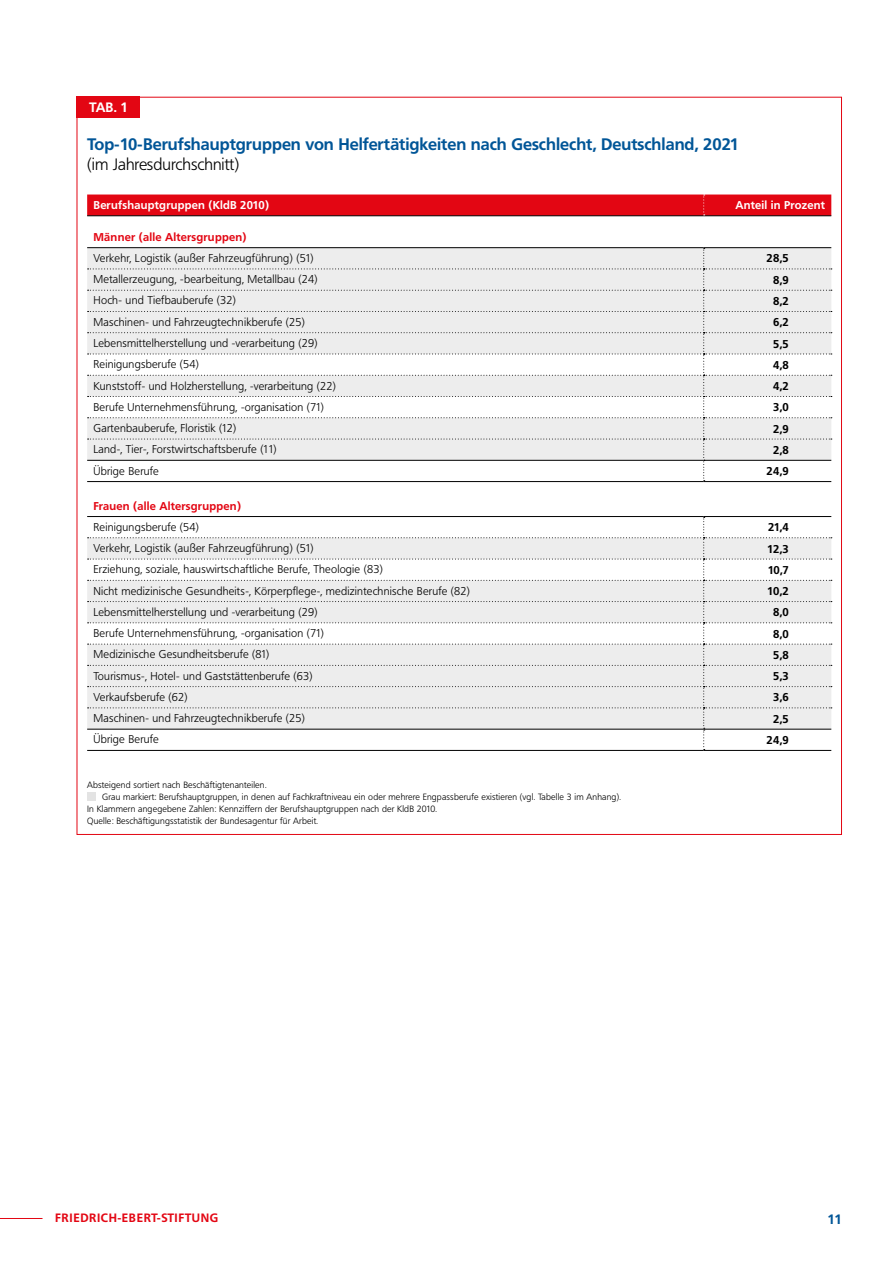
<style>
.page{position:relative;width:893px;height:1263px;background:#fff}
.page>*{position:absolute;margin:0;border:0;box-sizing:border-box;transform-origin:0 0}
.t1{font:700 16.5px "Frutiger BQ";color:#005597}
.t2{font:300 16.5px "Frutiger BQ";color:#000}
.t3{font:700 13.5px "Frutiger BQ";color:#fff}
.t4{font:700 13.5px "Frutiger BQ";color:#005597}
.t5{font:700 12px "Frutiger BQ";letter-spacing:.04em;color:#e30613}
.t6{font:300 11.25px "Frutiger BQ";letter-spacing:.02em;color:#000}
.t7{font:700 11.25px "Frutiger BQ";letter-spacing:-.045em;color:#000}
.t8{font:700 11.25px "Frutiger BQ";letter-spacing:.02em;color:#e30613}
.t9{font:700 11.25px "Frutiger BQ";letter-spacing:.02em;color:#fff}
.t10{font:300 9px "Frutiger BQ";letter-spacing:.02em;color:#000}
</style>
<div class="page">
<div style="left:77px;top:97px;width:63px;height:21px;background:#e30613"></div>
<div style="left:87px;top:792px;width:9px;height:9px;background:#e3e3e3"></div>
<hr style="left:87px;top:460px;width:616px;height:1px;background:#000">
<hr style="left:87px;top:481px;width:617px;height:1px;background:#000">
<hr style="left:704px;top:481px;width:127px;height:1px;background:#000">
<hr style="left:87px;top:247px;width:617px;height:1px;background:#000">
<hr style="left:704px;top:247px;width:127px;height:1px;background:#000">
<div style="left:87px;top:195px;width:744px;height:21px;background:#e30613"></div>
<svg style="left:88px;top:248px;width:744px;height:233px"></svg>
<hr style="left:87px;top:516px;width:617px;height:1px;background:#000">
<hr style="left:704px;top:516px;width:127px;height:1px;background:#000">
<svg style="left:87px;top:517px;width:745px;height:233px"></svg>
<hr style="left:87px;top:729px;width:617px;height:1px;background:#000">
<hr style="left:704px;top:729px;width:127px;height:1px;background:#000">
<hr style="left:87px;top:750px;width:617px;height:1px;background:#000">
<hr style="left:704px;top:750px;width:127px;height:1px;background:#000">
<hr style="left:0;top:1218px;width:43px;height:1px;background:#e30613">
<p class="t3" style="left:89px;top:99px;width:40px">TAB. 1</p>
<h1 class="t1" style="left:87px;top:135px;width:654px">Top-10-Berufshauptgruppen von Helfertätigkeiten nach Geschlecht, Deutschland, 2021</h1>
<h1 class="t2" style="left:87px;top:154px;width:153px">(im Jahresdurchschnitt)</h1>
<p class="t9" style="left:94px;top:199px;width:177px">Berufshauptgruppen (KldB 2010)</p>
<p class="t9" style="left:736px;top:199px;width:91px">Anteil in Prozent</p>
<p class="t8" style="left:94px;top:231px;width:155px">Männer (alle Altersgruppen)</p>
<p class="t6" style="left:94px;top:251px;width:221px">Verkehr, Logistik (außer Fahrzeugführung) (51)</p>
<p class="t7" style="left:767px;top:252px;width:24px">28,5</p>
<p class="t6" style="left:94px;top:273px;width:225px">Metallerzeugung, -bearbeitung, Metallbau (24)</p>
<p class="t7" style="left:773px;top:273px;width:17px">8,9</p>
<p class="t6" style="left:94px;top:294px;width:144px">Hoch- und Tiefbauberufe (32)</p>
<p class="t7" style="left:773px;top:294px;width:17px">8,2</p>
<p class="t6" style="left:94px;top:315px;width:213px">Maschinen- und Fahrzeugtechnikberufe (25)</p>
<p class="t7" style="left:773px;top:316px;width:17px">6,2</p>
<p class="t6" style="left:94px;top:337px;width:225px">Lebensmittelherstellung und -verarbeitung (29)</p>
<p class="t7" style="left:773px;top:337px;width:17px">5,5</p>
<p class="t6" style="left:94px;top:358px;width:107px">Reinigungsberufe (54)</p>
<p class="t7" style="left:773px;top:358px;width:17px">4,8</p>
<p class="t6" style="left:94px;top:379px;width:244px">Kunststoff- und Holzherstellung, -verarbeitung (22)</p>
<p class="t7" style="left:773px;top:379px;width:17px">4,2</p>
<p class="t6" style="left:94px;top:400px;width:232px">Berufe Unternehmensführung, -organisation (71)</p>
<p class="t7" style="left:773px;top:401px;width:17px">3,0</p>
<p class="t6" style="left:94px;top:422px;width:144px">Gartenbauberufe, Floristik (12)</p>
<p class="t7" style="left:773px;top:422px;width:17px">2,9</p>
<p class="t6" style="left:94px;top:443px;width:184px">Land-, Tier-, Forstwirtschaftsberufe (11)</p>
<p class="t7" style="left:773px;top:443px;width:17px">2,8</p>
<p class="t6" style="left:94px;top:464px;width:67px">Übrige Berufe</p>
<p class="t7" style="left:767px;top:464px;width:24px">24,9</p>
<p class="t8" style="left:94px;top:499px;width:149px">Frauen (alle Altersgruppen)</p>
<p class="t6" style="left:94px;top:520px;width:107px">Reinigungsberufe (54)</p>
<p class="t7" style="left:768px;top:521px;width:22px">21,4</p>
<p class="t6" style="left:94px;top:542px;width:221px">Verkehr, Logistik (außer Fahrzeugführung) (51)</p>
<p class="t7" style="left:767px;top:542px;width:23px">12,3</p>
<p class="t6" style="left:94px;top:563px;width:291px">Erziehung, soziale, hauswirtschaftliche Berufe, Theologie (83)</p>
<p class="t7" style="left:768px;top:563px;width:23px">10,7</p>
<p class="t6" style="left:94px;top:584px;width:378px">Nicht medizinische Gesundheits-, Körperpflege-, medizintechnische Berufe (82)</p>
<p class="t7" style="left:767px;top:584px;width:23px">10,2</p>
<p class="t6" style="left:94px;top:605px;width:225px">Lebensmittelherstellung und -verarbeitung (29)</p>
<p class="t7" style="left:773px;top:606px;width:17px">8,0</p>
<p class="t6" style="left:94px;top:627px;width:232px">Berufe Unternehmensführung, -organisation (71)</p>
<p class="t7" style="left:773px;top:627px;width:17px">8,0</p>
<p class="t6" style="left:94px;top:648px;width:177px">Medizinische Gesundheitsberufe (81)</p>
<p class="t7" style="left:773px;top:648px;width:17px">5,8</p>
<p class="t6" style="left:94px;top:669px;width:221px">Tourismus-, Hotel- und Gaststättenberufe (63)</p>
<p class="t7" style="left:773px;top:669px;width:17px">5,3</p>
<p class="t6" style="left:94px;top:690px;width:96px">Verkaufsberufe (62)</p>
<p class="t7" style="left:773px;top:691px;width:17px">3,6</p>
<p class="t6" style="left:94px;top:712px;width:213px">Maschinen- und Fahrzeugtechnikberufe (25)</p>
<p class="t7" style="left:773px;top:712px;width:17px">2,5</p>
<p class="t6" style="left:94px;top:733px;width:67px">Übrige Berufe</p>
<p class="t7" style="left:767px;top:733px;width:24px">24,9</p>
<p class="t10" style="left:87px;top:779px;width:181px">Absteigend sortiert nach Beschäftigtenanteilen.</p>
<p class="t10" style="left:102px;top:791px;width:520px">Grau markiert: Berufshauptgruppen, in denen auf Fachkraftniveau ein oder mehrere Engpassberufe existieren (vgl. Tabelle 3 im Anhang).</p>
<p class="t10" style="left:87px;top:803px;width:351px">In Klammern angegebene Zahlen: Kennziffern der Berufshauptgruppen nach der KldB 2010.</p>
<p class="t10" style="left:87px;top:815px;width:232px">Quelle: Beschäftigungsstatistik der Bundesagentur für Arbeit.</p>
<p class="t5" style="left:55px;top:1211px;width:165px">FRIEDRICH-EBERT-STIFTUNG</p>
<p class="t4" style="left:828px;top:1211px;width:16px">11</p>
</div>
